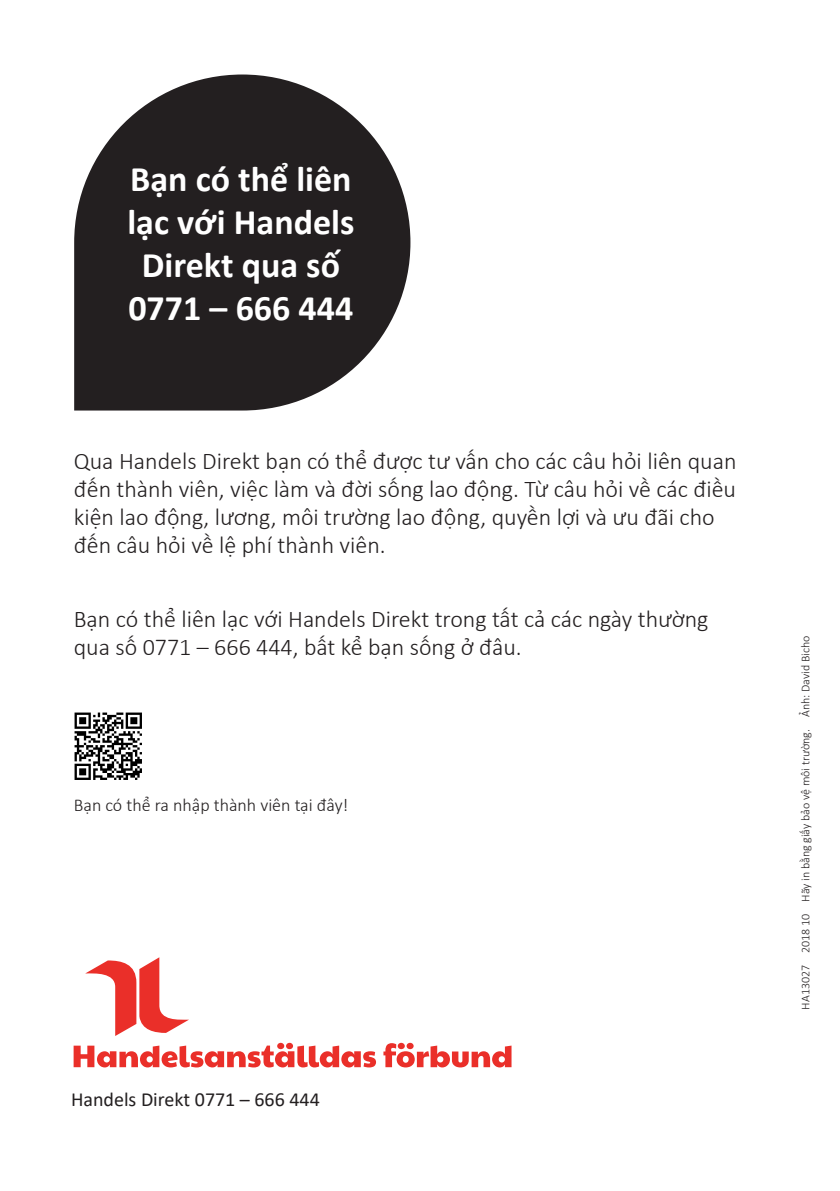
<style>
.page{position:relative;width:840px;height:1191px;background:#fff}
.page>*{position:absolute;margin:0;border:0;box-sizing:border-box;transform-origin:0 0}
.Faktaruta_-_Rubrik{font:700 36px/43.2px "Calibri";color:#fff;text-align:center}
.t1{font:300 24px/28px "Calibri";color:#231f20}
.t2{font:20px "Calibri";color:#231f20}
.t3{font:300 18px "Calibri";color:#231f20}
.t4{font:300 12px "Calibri";color:#231f20}
</style>
<div class="page">
<img style="left:74px;top:712px;width:68px;height:68px">
<svg style="left:74px;top:74px;width:336px;height:336px;background:#464343"></svg>
<svg style="left:85px;top:957px;width:104px;height:79px"></svg>
<svg style="left:74px;top:1042px;width:302px;height:25px"></svg>
<svg style="left:383px;top:1042px;width:128px;height:25px"></svg>
<p class="Faktaruta_-_Rubrik" style="left:127px;top:157px;width:228px">Bạn có thể liên lạc với Handels<br>Direkt qua số<br>0771 – 666 444</p>
<p class="t1" style="left:74px;top:446px;width:664px">Qua Handels Direkt bạn có thể được tư vấn cho các câu hỏi liên quan đến thành viên, việc làm và đời sống lao động. Từ câu hỏi về các điều kiện lao động, lương, môi trường lao động, quyền lợi và ưu đãi cho đến câu hỏi về lệ phí thành viên.</p>
<p class="t1" style="left:74px;top:605px;width:636px">Bạn có thể liên lạc với Handels Direkt trong tất cả các ngày thường qua số 0771 – 666 444, bất kể bạn sống ở đâu.</p>
<p class="t3" style="left:74px;top:793px;width:276px">Bạn có thể ra nhập thành viên tại đây!</p>
<p class="t2" style="left:71px;top:1085px;width:250px">Handels Direkt 0771 – 666 444</p>
<p class="t4" style="left:797px;top:1009px;width:375px;rotate:-90deg">HA13027 2018 10 Hãy in bằng giấy bảo vệ môi trường. Ảnh: David Bicho</p>
</div>
